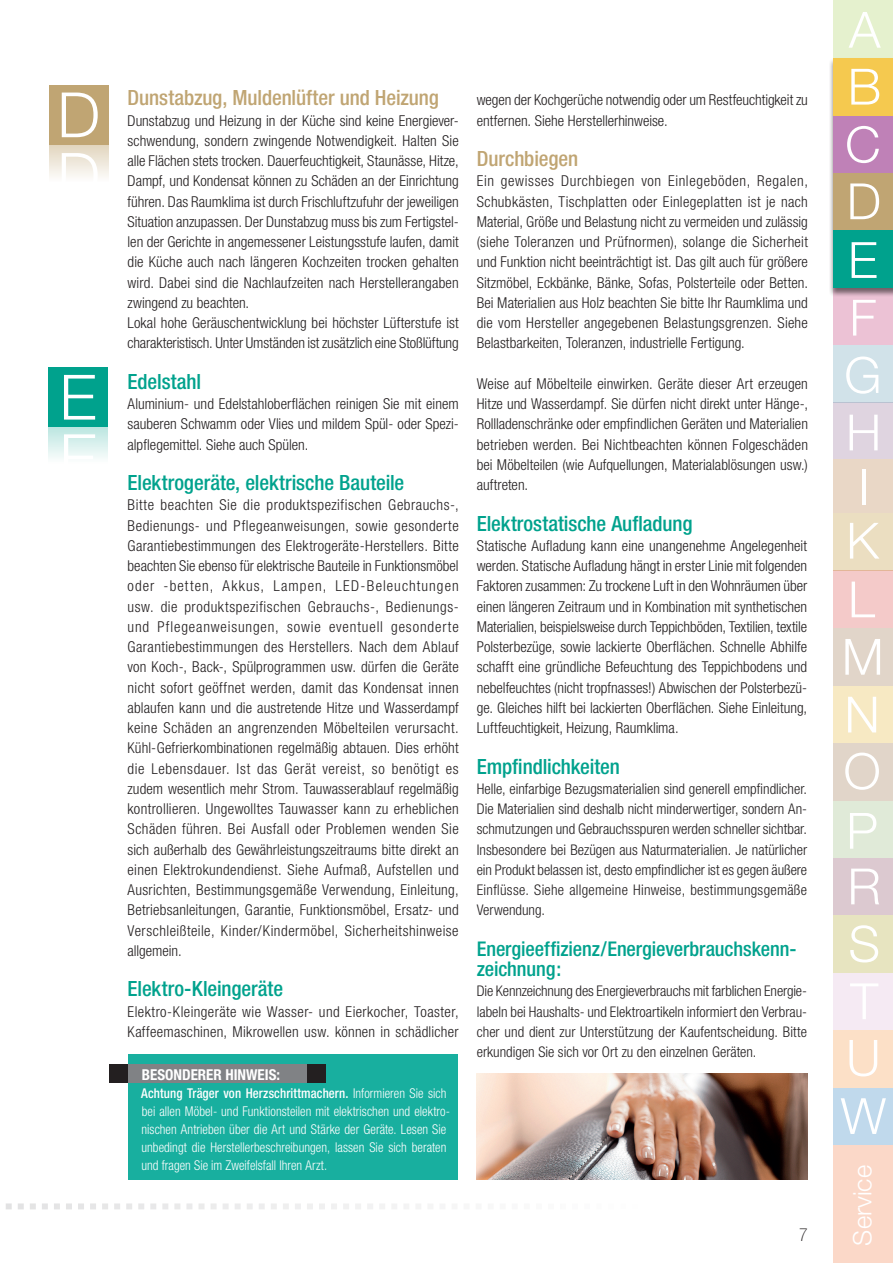
<style>
.page{position:relative;width:893px;height:1263px;background:#fff}
.page>*{position:absolute;margin:0;border:0;box-sizing:border-box;transform-origin:0 0}
.t1{font:300 50.1px/57.4px "Helvetica Neue LT";color:#fff}
.t2{font:300 25.5px "Helvetica Neue LT";color:#fff}
.t3{font:500 condensed 21px "Helvetica Neue";letter-spacing:-.005em;color:#00a28d}
.t4{font:500 condensed 21px "Helvetica Neue";letter-spacing:-.005em;color:#c0a573}
.t5{font:500 condensed 20.25px/20.2px "Helvetica Neue";letter-spacing:-.005em;color:#00a28d}
.t6{font:100 condensed 18px "Helvetica Neue LT";color:#231f20}
.t7{font:300 condensed 15px/20.2px "Helvetica Neue LT";color:#231f20;text-align:justify}
.t8{font:300 condensed 15px/20.2px "Helvetica Neue LT";letter-spacing:.025em;color:#231f20}
.t9{font:700 condensed 15px "Helvetica Neue LT";color:#fff}
.t10{font:300 condensed 14.7px/20.2px "Helvetica Neue LT";letter-spacing:.005em;color:#231f20;text-align:justify}
.t11{font:300 condensed 13.5px/18px "Helvetica Neue LT";letter-spacing:.005em;color:#fff;scale:.95 1}
.t12{font:500 condensed 13.5px "Helvetica Neue";letter-spacing:.01em;color:#fff;scale:.95 1}
.s1{font-family:"Helvetica Neue LT";font-weight:300}
</style>
<div class="page">
<div style="left:48px;top:427px;width:60px;height:59px;background:linear-gradient(to bottom,#c5e9e4,#fff)"></div>
<div style="left:48px;top:367px;width:60px;height:60px;background:#00a28d"></div>
<div style="left:49px;top:146px;width:59px;height:59px;background:linear-gradient(to bottom,#e6dcc9,#fff)"></div>
<div style="left:49px;top:85px;width:59px;height:60px;background:#c0a573"></div>
<div style="left:833px;top:571px;width:60px;height:57px;background:#f4cac9"></div>
<div style="left:833px;top:513px;width:60px;height:58px;background:#ebdec1"></div>
<div style="left:833px;top:460px;width:60px;height:53px;background:#e9d7c6"></div>
<div style="left:833px;top:403px;width:60px;height:56px;background:#dfd4e0"></div>
<div style="left:833px;top:0;width:60px;height:58px;background:#e5f1ce"></div>
<div style="left:833px;top:288px;width:60px;height:57px;background:#ecc2d5"></div>
<div style="left:833px;top:345px;width:60px;height:58px;background:#d1e2e9"></div>
<div style="left:833px;top:1141px;width:60px;height:122px;background:#fbd8c8"></div>
<div style="left:833px;top:1087px;width:60px;height:58px;background:#c0d9ec"></div>
<div style="left:833px;top:1030px;width:60px;height:57px;background:#fce0c7"></div>
<div style="left:833px;top:972px;width:60px;height:58px;background:#f5eaf3"></div>
<div style="left:833px;top:915px;width:60px;height:57px;background:#e7e4c0"></div>
<div style="left:833px;top:858px;width:60px;height:57px;background:#dcc9d0"></div>
<div style="left:833px;top:800px;width:60px;height:58px;background:#e0ead8"></div>
<div style="left:833px;top:743px;width:60px;height:57px;background:#e1d5c9"></div>
<div style="left:833px;top:685px;width:60px;height:58px;background:#f7e9c3"></div>
<div style="left:833px;top:628px;width:60px;height:57px;background:#e1d5c9"></div>
<div style="left:829px;top:58px;width:64px;height:239px;background:#231f20;opacity:.6"></div>
<div style="left:833px;top:173px;width:60px;height:57px;background:#c0a573"></div>
<div style="left:833px;top:116px;width:60px;height:57px;background:#bf81b7"></div>
<div style="left:833px;top:58px;width:60px;height:58px;background:#f5c94f"></div>
<div style="left:833px;top:230px;width:60px;height:58px;background:#00a28d"></div>
<svg style="left:6px;top:1203px;width:415px;height:6px"></svg>
<div style="left:128px;top:1054px;width:330px;height:125px;background:#18af9f"></div>
<div style="left:109px;top:1064px;width:198px;height:19px;background:#808285"></div>
<div style="left:109px;top:1064px;width:19px;height:19px;background:#231f20"></div>
<div style="left:307px;top:1064px;width:19px;height:19px;background:#231f20"></div>
<img style="left:477px;top:1074px;width:331px;height:105px">
<svg style="left:64px;top:427px;width:31px;height:52px"></svg>
<svg style="left:62px;top:145px;width:36px;height:53px"></svg>
<h3 class="t4" style="left:128px;top:85px;width:313px">Dunstabzug, Muldenlüfter und Heizung</h3>
<p class="t7" style="left:128px;top:110px;width:333px;text-align:left">Dunstabzug und Heizung in der Küche sind keine Energiever&shy;schwendung, sondern zwingende Notwendigkeit. Halten Sie alle Flächen stets trocken. Dauerfeuchtigkeit, Staunässe, Hitze, Dampf, und Kondensat können zu Schäden an der Einrichtung führen. Das Raumklima ist durch Frischluftzufuhr der jeweiligen Situation anzupassen. Der Dunstabzug muss bis zum Fertigstel&shy;len der Gerichte in angemessener Leistungsstufe laufen, damit die Küche auch nach längeren Kochzeiten trocken gehalten wird. Dabei sind die Nachlaufzeiten nach Herstellerangaben zwingend zu beachten.<br>Lokal hohe Geräuschentwicklung bei höchster Lüfterstufe ist charakteristisch. Unter Umständen ist zusätzlich eine Stoßlüftung</p>
<h3 class="t3" style="left:128px;top:369px;width:75px">Edelstahl</h3>
<p class="t7" style="left:128px;top:394px;width:333px">Aluminium- und Edelstahloberflächen reinigen Sie mit einem sauberen Schwamm oder Vlies und mildem Spül- oder Spezi&shy;alpflegemittel. Siehe auch Spülen.</p>
<h3 class="t3" style="left:128px;top:470px;width:278px">Elektrogeräte, elektrische Bauteile</h3>
<p class="t7" style="left:128px;top:495px;width:333px">Bitte beachten Sie die produktspezifischen Gebrauchs-, Bedienungs- und Pflegeanweisungen, sowie gesonderte Garantiebestimmungen des Elektrogeräte-Herstellers. Bitte beachten Sie ebenso für elektrische Bauteile in Funktionsmöbel oder -betten, Akkus, Lampen, LED-Beleuchtungen usw. die produktspezifischen Gebrauchs-, Bedienungs&shy;und Pflegeanweisungen, sowie eventuell gesonderte Garantiebestimmungen des Herstellers. Nach dem Ablauf von Koch-, Back-, Spülprogrammen usw. dürfen die Geräte nicht sofort geöffnet werden, damit das Kondensat innen ablaufen kann und die austretende Hitze und Wasserdampf keine Schäden an angrenzenden Möbelteilen verursacht.<br>Kühl-Gefrierkombinationen regelmäßig abtauen. Dies erhöht die Lebensdauer. Ist das Gerät vereist, so benötigt es zudem wesentlich mehr Strom. Tauwasserablauf regelmäßig kontrollieren. Ungewolltes Tauwasser kann zu erheblichen Schäden führen. Bei Ausfall oder Problemen wenden Sie sich außerhalb des Gewährleistungszeitraums bitte direkt an einen Elektrokundendienst. Siehe Aufmaß, Aufstellen und Ausrichten, Bestimmungsgemäße Verwendung, Einleitung, Betriebsanleitungen, Garantie, Funktionsmöbel, Ersatz- und Verschleißteile, Kinder/Kindermöbel, Sicherheitshinweise allgemein.</p>
<h3 class="t3" style="left:128px;top:976px;width:157px">Elektro-Kleingeräte</h3>
<p class="t8" style="left:128px;top:1001px;width:333px">Elektro-Kleingeräte wie Wasser- und Eierkocher, Toaster,<br>Kaffeemaschinen, Mikrowellen usw. können in schädlicher</p>
<p class="t9" style="left:142px;top:1065px;width:140px">BESONDERER HINWEIS:</p>
<p class="t12" style="left:141px;top:1085px;width:323px">Achtung Träger von Herzschrittmachern. <span class="s1">Informieren Sie sich</span></p>
<p class="t11" style="left:142px;top:1102px;width:326px">bei allen Möbel- und Funktionsteilen mit elektrischen und elektro&shy;nischen Antrieben über die Art und Stärke der Geräte. Lesen Sie unbedingt die Herstellerbeschreibungen, lassen Sie sich beraten und fragen Sie im Zweifelsfall Ihren Arzt.</p>
<p class="t7" style="left:477px;top:90px;width:333px">wegen der Kochgerüche notwendig oder um Restfeuchtigkeit zu entfernen. Siehe Herstellerhinweise.</p>
<h3 class="t4" style="left:477px;top:146px;width:103px">Durchbiegen</h3>
<p class="t7" style="left:477px;top:171px;width:333px">Ein gewisses Durchbiegen von Einlegeböden, Regalen, Schubkästen, Tischplatten oder Einlegeplatten ist je nach Material, Größe und Belastung nicht zu vermeiden und zulässig (siehe Toleranzen und Prüfnormen), solange die Sicherheit und Funktion nicht beeinträchtigt ist. Das gilt auch für größere Sitzmöbel, Eckbänke, Bänke, Sofas, Polsterteile oder Betten.<br>Bei Materialien aus Holz beachten Sie bitte Ihr Raumklima und die vom Hersteller angegebenen Belastungsgrenzen. Siehe Belastbarkeiten, Toleranzen, industrielle Fertigung.</p>
<p class="t7" style="left:477px;top:373px;width:333px">Weise auf Möbelteile einwirken. Geräte dieser Art erzeugen Hitze und Wasserdampf. Sie dürfen nicht direkt unter Hänge-, Rollladenschränke oder empfindlichen Geräten und Materialien betrieben werden. Bei Nichtbeachten können Folgeschäden bei Möbelteilen (wie Aufquellungen, Materialablösungen usw.) auftreten.</p>
<h3 class="t3" style="left:477px;top:511px;width:217px">Elektrostatische Aufladung</h3>
<p class="t7" style="left:477px;top:535px;width:332px">Statische Aufladung kann eine unangenehme Angelegenheit werden. Statische Aufladung hängt in erster Linie mit folgenden Faktoren zusammen: Zu trockene Luft in den Wohnräumen über einen längeren Zeitraum und in Kombination mit synthetischen Materialien, beispielsweise durch Teppichböden, Textilien, textile Polsterbezüge, sowie lackierte Oberflächen. Schnelle Abhilfe schafft eine gründliche Befeuchtung des Teppichbodens und nebelfeuchtes (nicht tropfnasses!) Abwischen der Polsterbezü&shy;ge. Gleiches hilft bei lackierten Oberflächen. Siehe Einleitung, Luftfeuchtigkeit, Heizung, Raumklima.</p>
<h3 class="t3" style="left:477px;top:754px;width:145px">Empfindlichkeiten</h3>
<p class="t10" style="left:477px;top:778px;width:332px">Helle, einfarbige Bezugsmaterialien sind generell empfindlicher.<br>Die Materialien sind deshalb nicht minderwertiger, sondern An&shy;schmutzungen und Gebrauchsspuren werden schneller sichtbar.<br>Insbesondere bei Bezügen aus Naturmaterialien. Je natürlicher ein Produkt belassen ist, desto empfindlicher ist es gegen äußere Einflüsse. Siehe allgemeine Hinweise, bestimmungsgemäße Verwendung.</p>
<h3 class="t5" style="left:477px;top:938px;width:321px">Energieeffizienz/Energieverbrauchskenn&shy;zeichnung:</h3>
<p class="t10" style="left:477px;top:981px;width:332px">Die Kennzeichnung des Energieverbrauchs mit farblichen Energie&shy;labeln bei Haushalts- und Elektroartikeln informiert den Verbrau&shy;cher und dient zur Unterstützung der Kaufentscheidung. Bitte erkundigen Sie sich vor Ort zu den einzelnen Geräten.</p>
<p class="t6" style="left:799px;top:1224px;width:10px">7</p>
<h1 class="t1" style="left:849px;top:0;width:33px">A</h1>
<h1 class="t1" style="left:848px;top:57px;width:35px">B</h1>
<h1 class="t1" style="left:845px;top:115px;width:37px">C</h1>
<h1 class="t1" style="left:847px;top:172px;width:36px">D</h1>
<h1 class="t1" style="left:848px;top:230px;width:31px">E</h1>
<h1 class="t1" style="left:844px;top:288px;width:39px">F<br>G</h1>
<h1 class="t1" style="left:846px;top:403px;width:37px">H</h1>
<h1 class="t1" style="left:858px;top:457px;width:13px">I</h1>
<h1 class="t1" style="left:846px;top:511px;width:34px">K</h1>
<h1 class="t1" style="left:848px;top:570px;width:28px">L</h1>
<h1 class="t1" style="left:842px;top:627px;width:43px">M</h1>
<h1 class="t1" style="left:844px;top:685px;width:37px">N</h1>
<h1 class="t1" style="left:843px;top:741px;width:39px">O</h1>
<h1 class="t1" style="left:846px;top:801px;width:33px">P</h1>
<h1 class="t1" style="left:847px;top:857px;width:35px">R</h1>
<h1 class="t1" style="left:848px;top:914px;width:33px">S</h1>
<h1 class="t1" style="left:850px;top:971px;width:29px">T</h1>
<h1 class="t1" style="left:846px;top:1028px;width:36px">U</h1>
<h1 class="t1" style="left:841px;top:1086px;width:47px">W</h1>
<h2 class="t2" style="left:847px;top:1245px;width:82px;rotate:-90deg">Service</h2>
</div>
